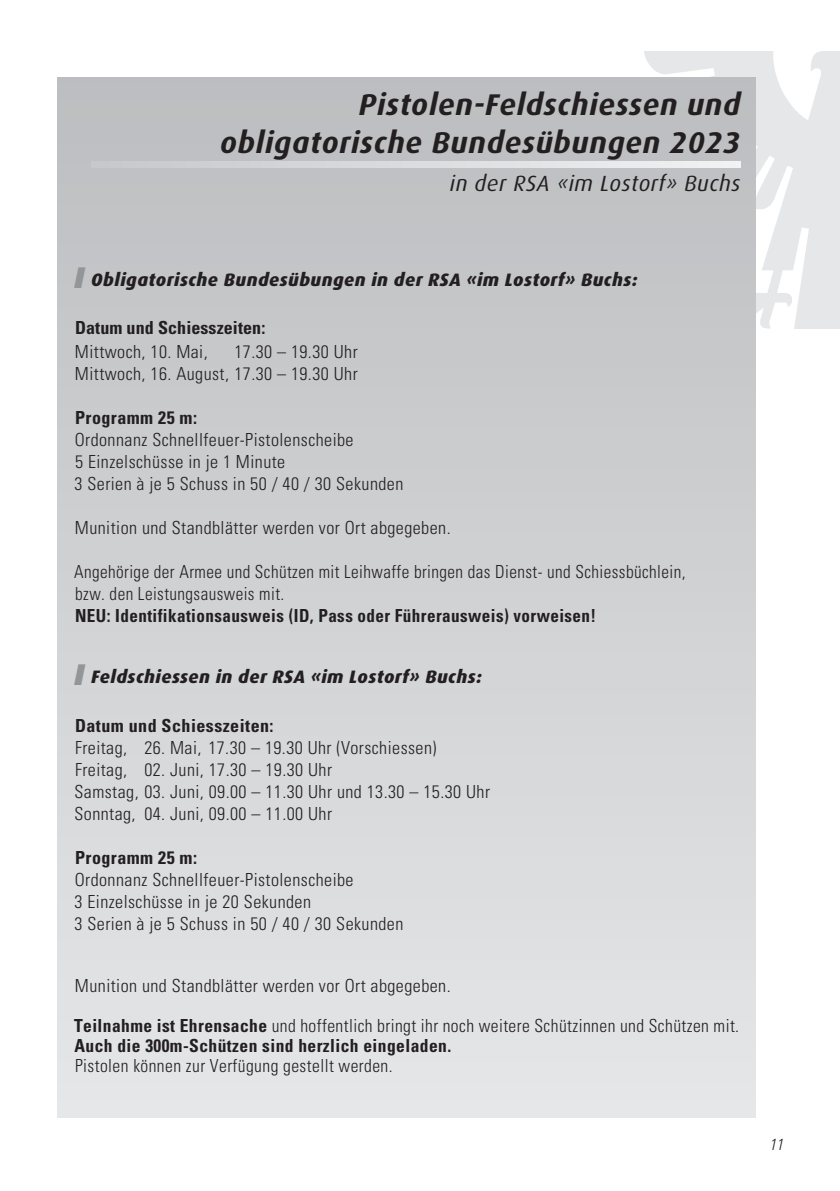
<style>
.page{position:relative;width:840px;height:1191px;background:#fff}
.page>*{position:absolute;margin:0;border:0;box-sizing:border-box;transform-origin:0 0}
.t1{font:italic 700 30px/38px "Dax";letter-spacing:.025em;color:#231f20;text-align:right}
.t2{font:italic 22px "Dax";letter-spacing:.025em;color:#231f20}
.t3{font:300 condensed 18px/22px "Univers";letter-spacing:.025em;color:#231f20}
.t4{font:700 condensed 18px/20.2px "Univers";letter-spacing:.025em;color:#231f20}
.t5{font:300 condensed 18px/22px "Univers";letter-spacing:.025em;color:#231f20;scale:.95 1}
.t6{font:italic 800 18px "Dax";letter-spacing:.025em;color:#231f20}
.t7{font:700 condensed 18px "Univers";letter-spacing:.025em;color:#231f20;scale:.95 1}
.t8{font:700 condensed 18px "Univers";letter-spacing:.005em;color:#231f20}
.t9{font:italic 300 condensed 16px "Univers";color:#231f20}
.s1{font-weight:900;font-size:30px;color:#939598}
.s2{font-weight:300}
</style>
<div class="page">
<img style="left:643px;top:51px;width:196px;height:277px">
<div style="left:57px;top:78px;width:697px;height:1039px;background:linear-gradient(to bottom,#bcbdc0,#e6e7e8)"></div>
<svg style="left:91px;top:162px;width:649px;height:6px;background:#dbdcde"></svg>
<h1 class="t1" style="left:220px;top:86px;width:521px">Pistolen-Feldschiessen und obligatorische Bundesübungen 2023</h1>
<p class="t2" style="left:449px;top:171px;width:292px">in der RSA «im Lostorf» Buchs</p>
<p class="t6" style="left:74px;top:270px;width:564px"><span class="s1">I</span> Obligatorische Bundesübungen in der RSA «im Lostorf» Buchs:</p>
<p class="t8" style="left:75px;top:317px;width:192px">Datum und Schiesszeiten:</p>
<p class="t3" style="left:75px;top:340px;width:134px">Mittwoch, 10. Mai,</p>
<p class="t3" style="left:75px;top:340px;width:284px;text-align:right">17.30 – 19.30 Uhr<br>Mittwoch, 16. August, 17.30 – 19.30 Uhr</p>
<p class="t4" style="left:75px;top:407px;width:123px">Programm 25 m:</p>
<p class="t3" style="left:74px;top:428px;width:330px">Ordonnanz Schnellfeuer-Pistolenscheibe<br>5 Einzelschüsse in je 1 Minute<br>3 Serien à je 5 Schuss in 50 / 40 / 30 Sekunden</p>
<p class="t3" style="left:75px;top:516px;width:377px">Munition und Standblätter werden vor Ort abgegeben.</p>
<p class="t5" style="left:74px;top:560px;width:644px">Angehörige der Armee und Schützen mit Leihwaffe bringen das Dienst- und Schiessbüchlein, bzw. den Leistungsausweis mit.</p>
<p class="t7" style="left:75px;top:604px;width:550px">NEU: Identifikationsausweis (ID, Pass oder Führerausweis) vorweisen!</p>
<p class="t6" style="left:74px;top:667px;width:409px"><span class="s1">I</span> Feldschiessen in der RSA «im Lostorf» Buchs:</p>
<p class="t4" style="left:75px;top:715px;width:200px">Datum und Schiesszeiten:</p>
<p class="t3" style="left:74px;top:736px;width:417px">Freitag, 26. Mai, 17.30 – 19.30 Uhr (Vorschiessen)<br>Freitag, 02. Juni, 17.30 – 19.30 Uhr<br>Samstag, 03. Juni, 09.00 – 11.30 Uhr und 13.30 – 15.30 Uhr Sonntag, 04. Juni, 09.00 – 11.00 Uhr</p>
<p class="t4" style="left:75px;top:847px;width:123px">Programm 25 m:</p>
<p class="t3" style="left:74px;top:868px;width:330px">Ordonnanz Schnellfeuer-Pistolenscheibe<br>3 Einzelschüsse in je 20 Sekunden<br>3 Serien à je 5 Schuss in 50 / 40 / 30 Sekunden</p>
<p class="t3" style="left:75px;top:974px;width:377px">Munition und Standblätter werden vor Ort abgegeben.</p>
<p class="t4" style="left:74px;top:1015px;width:666px">Teilnahme ist Ehrensache <span class="s2">und hoffentlich bringt ihr noch weitere Schützinnen und Schützen mit.<br></span>Auch die 300m-Schützen sind herzlich eingeladen.</p>
<p class="t3" style="left:75px;top:1054px;width:319px">Pistolen können zur Verfügung gestellt werden.</p>
<p class="t9" style="left:768px;top:1134px;width:16px">11</p>
</div>
